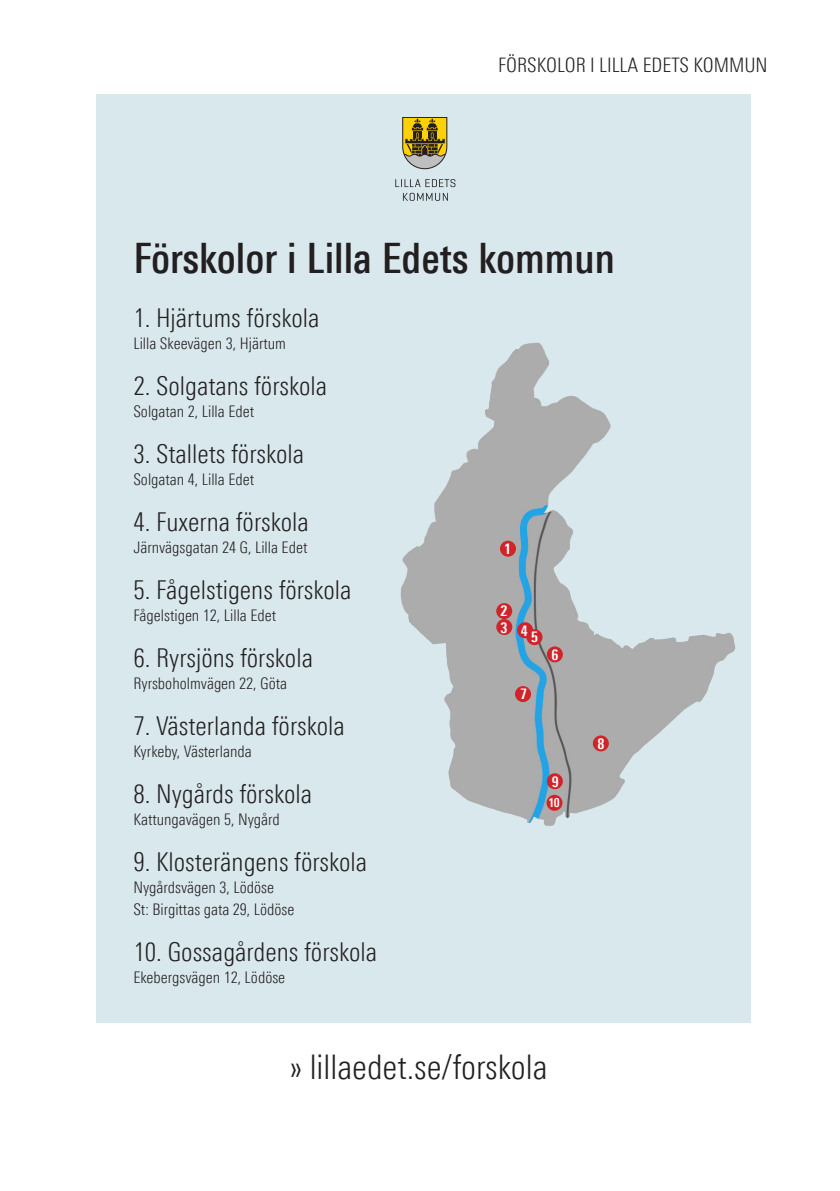
<style>
.page{position:relative;width:840px;height:1191px;background:#fff}
.page>*{position:absolute;margin:0;border:0;box-sizing:border-box;transform-origin:0 0}
.t1{font:500 42px "Linotype Univers 520 Cn";color:#231f20}
.t2{font:300 34px "Linotype Univers 320 Cn";color:#231f20}
.t3{font:300 26px "Linotype Univers 320 Cn";color:#231f20}
.t4{font:300 20px "Linotype Univers 320 Cn";color:#231f20}
.t5{font:300 16px "Linotype Univers 320 Cn";color:#231f20}
.t6{font:700 14.8px "Linotype Univers 620 Cn";color:#fff}
.t7{font:700 12.4px "Linotype Univers 620 Cn";color:#fff}
</style>
<div class="page">
<div style="left:96px;top:94px;width:654px;height:928px;background:#d9e8ed"></div>
<img style="left:400px;top:342px;width:336px;height:484px">
<div style="left:546px;top:773px;width:16px;height:16px;background:#d1232a;border-radius:50%"></div>
<div style="left:592px;top:735px;width:16px;height:16px;background:#d1232a;border-radius:50%"></div>
<div style="left:514px;top:686px;width:16px;height:16px;background:#d1232a;border-radius:50%"></div>
<div style="left:546px;top:646px;width:16px;height:16px;background:#d1232a;border-radius:50%"></div>
<div style="left:499px;top:540px;width:16px;height:16px;background:#d1232a;border-radius:50%"></div>
<div style="left:496px;top:619px;width:16px;height:16px;background:#d1232a;border-radius:50%"></div>
<div style="left:517px;top:622px;width:16px;height:16px;background:#d1232a;border-radius:50%"></div>
<div style="left:526px;top:629px;width:16px;height:16px;background:#d1232a;border-radius:50%"></div>
<div style="left:496px;top:603px;width:16px;height:16px;background:#d1232a;border-radius:50%"></div>
<div style="left:546px;top:795px;width:16px;height:15px;background:#d1232a;border-radius:50%"></div>
<svg style="left:395px;top:179px;width:60px;height:8px"></svg>
<svg style="left:402px;top:193px;width:45px;height:8px"></svg>
<svg style="left:402px;top:117px;width:45px;height:52px;background:#a2903f"></svg>
<p class="t4" style="left:498px;top:53px;width:271px">FÖRSKOLOR I LILLA EDETS KOMMUN</p>
<p class="t1" style="left:133px;top:233px;width:483px">Förskolor i Lilla Edets kommun</p>
<p class="t3" style="left:133px;top:303px;width:187px">1. Hjärtums förskola</p>
<p class="t5" style="left:133px;top:334px;width:154px">Lilla Skeevägen 3, Hjärtum</p>
<p class="t3" style="left:133px;top:371px;width:195px">2. Solgatans förskola</p>
<p class="t5" style="left:133px;top:402px;width:122px">Solgatan 2, Lilla Edet</p>
<p class="t3" style="left:133px;top:439px;width:172px">3. Stallets förskola</p>
<p class="t5" style="left:133px;top:470px;width:122px">Solgatan 4, Lilla Edet</p>
<p class="t3" style="left:133px;top:507px;width:177px">4. Fuxerna förskola</p>
<p class="t5" style="left:133px;top:538px;width:175px">Järnvägsgatan 24 G, Lilla Edet</p>
<p class="t3" style="left:133px;top:575px;width:220px">5. Fågelstigens förskola</p>
<p class="t5" style="left:133px;top:606px;width:144px">Fågelstigen 12, Lilla Edet</p>
<p class="t3" style="left:133px;top:643px;width:181px">6. Ryrsjöns förskola</p>
<p class="t5" style="left:133px;top:674px;width:155px">Ryrsboholmvägen 22, Göta</p>
<p class="t3" style="left:133px;top:711px;width:213px">7. Västerlanda förskola</p>
<p class="t5" style="left:133px;top:742px;width:120px">Kyrkeby, Västerlanda</p>
<p class="t3" style="left:133px;top:779px;width:180px">8. Nygårds förskola</p>
<p class="t5" style="left:133px;top:810px;width:148px">Kattungavägen 5, Nygård</p>
<p class="t3" style="left:133px;top:847px;width:235px">9. Klosterängens förskola</p>
<p class="t5" style="left:133px;top:878px;width:142px">Nygårdsvägen 3, Lödöse</p>
<p class="t5" style="left:133px;top:900px;width:162px">St: Birgittas gata 29, Lödöse</p>
<p class="t3" style="left:133px;top:937px;width:245px">10. Gossagårdens förskola</p>
<p class="t5" style="left:133px;top:968px;width:153px">Ekebergsvägen 12, Lödöse</p>
<p class="t6" style="left:504px;top:540px;width:9px">1</p>
<p class="t6" style="left:500px;top:602px;width:9px">2</p>
<p class="t6" style="left:500px;top:618px;width:9px">3</p>
<p class="t6" style="left:520px;top:621px;width:9px">4</p>
<p class="t6" style="left:530px;top:628px;width:9px">5</p>
<p class="t6" style="left:551px;top:645px;width:9px">6</p>
<p class="t6" style="left:520px;top:685px;width:9px">7</p>
<p class="t6" style="left:597px;top:734px;width:9px">8</p>
<p class="t6" style="left:551px;top:772px;width:9px">9</p>
<p class="t7" style="left:548px;top:795px;width:13px">10</p>
<p class="t2" style="left:289px;top:1048px;width:259px">» lillaedet.se/forskola</p>
</div>
